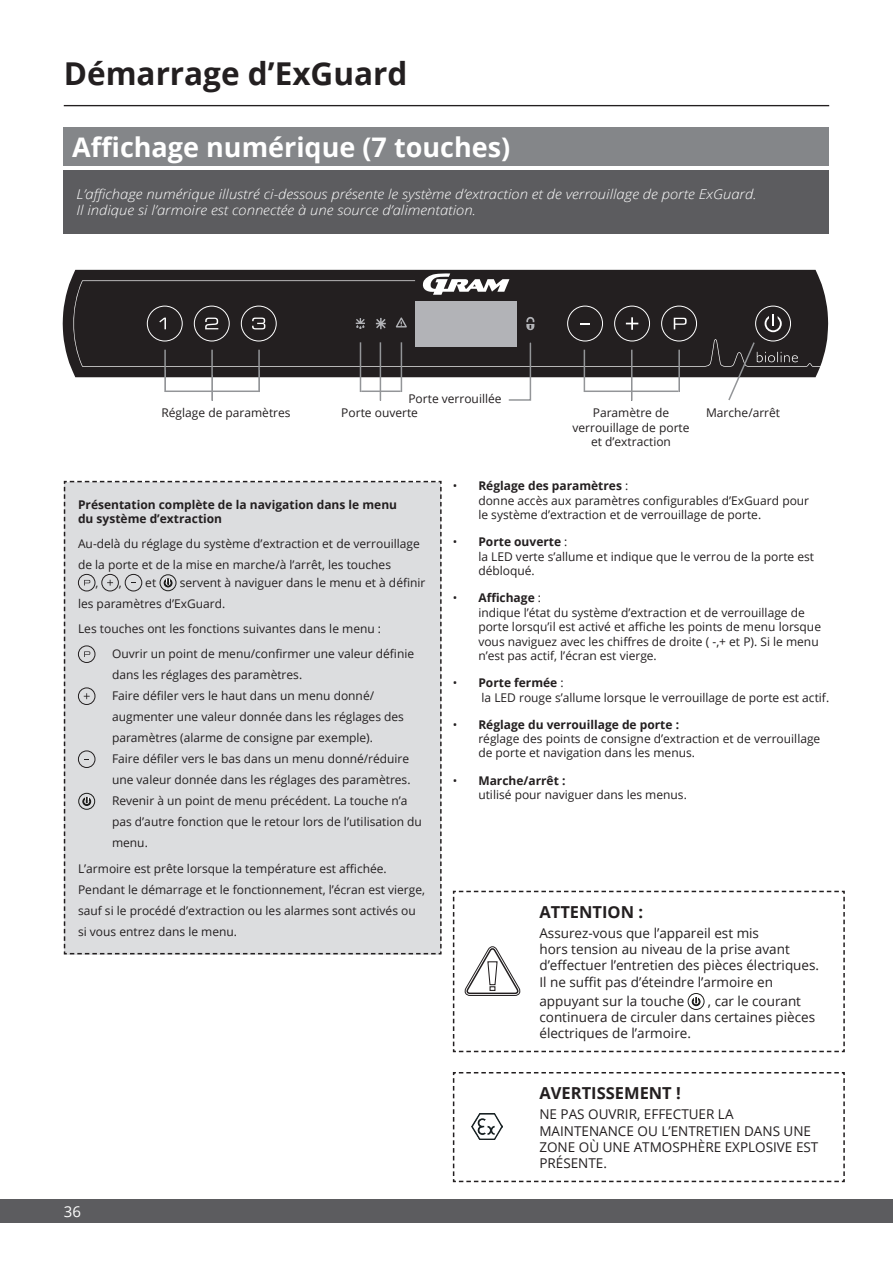
<style>
.page{position:relative;width:893px;height:1263px;background:#fff}
.page>*{position:absolute;margin:0;border:0;box-sizing:border-box;transform-origin:0 0}
.Page_Title_-_21_30_-_all_countries{font:700 31.5px "Open Sans";color:#231f20}
.Page_sub_header_18_21_6_-_all_countries{font:700 27px "Open Sans";color:#fff}
.Warning_-_Header_-_17_mm_indent{font:700 16.5px "Open Sans";color:#231f20}
.t1{font:15px "Open Sans";color:#fff}
.Warning_-_body_text_-_17_mm_indent{font:13.5px/16.2px "Open Sans";color:#231f20}
.Mellemrubrik_-_9_10_8_-_hvid_text{font:italic 300 13.5px "Open Sans";color:#fff;scale:1.1 1}
.Body_text_-_8___14_-__regular{font:12px/14.4px "Open Sans";color:#231f20}
.Text_for_illustrations{font:12px/14.4px "Open Sans";color:#231f20;text-align:center}
.Body_text_-_8_9_6_-_Bold{font:700 12px/14.4px "Open Sans";color:#231f20}
.s1{font-weight:700}
</style>
<div class="page">
<div style="left:64px;top:170px;width:765px;height:64px;background:#5c5c5f"></div>
<div style="left:64px;top:128px;width:765px;height:38px;background:#848689"></div>
<div style="left:0;top:1200px;width:893px;height:23px;background:#5c5c5f"></div>
<hr style="left:64px;top:105px;width:765px;height:1px;background:#231f20">
<div style="left:63px;top:480px;width:379px;height:475px;background:#dcdddf"></div>
<svg style="left:453px;top:891px;width:392px;height:161px"></svg>
<svg style="left:452px;top:1072px;width:393px;height:111px"></svg>
<img style="left:471px;top:1113px;width:31px;height:27px">
<div style="left:63px;top:270px;width:765px;height:107px;background:#231f20"></div>
<svg style="left:70px;top:280px;width:751px;height:87px;fill:#231f20"></svg>
<svg style="left:421px;top:273px;width:88px;height:22px"></svg>
<svg style="left:396px;top:317px;width:11px;height:10px"></svg>
<svg style="left:376px;top:318px;width:10px;height:11px"></svg>
<svg style="left:356px;top:318px;width:9px;height:11px"></svg>
<div style="left:661px;top:306px;width:36px;height:35px;border:1px solid #fff;border-radius:50%"></div>
<div style="left:567px;top:306px;width:36px;height:35px;border:1px solid #fff;border-radius:50%"></div>
<div style="left:614px;top:306px;width:36px;height:35px;border:1px solid #fff;border-radius:50%"></div>
<div style="left:147px;top:306px;width:35px;height:35px;border:1px solid #fff;border-radius:50%"></div>
<div style="left:194px;top:306px;width:35px;height:35px;border:1px solid #fff;border-radius:50%"></div>
<div style="left:241px;top:306px;width:35px;height:35px;border:1px solid #fff;border-radius:50%"></div>
<div style="left:769px;top:313px;width:9px;height:8px;border:2px solid #231f20"></div>
<svg style="left:765px;top:315px;width:17px;height:17px"></svg>
<div style="left:755px;top:306px;width:36px;height:35px;border:1px solid #fff;border-radius:50%"></div>
<hr style="left:585px;top:390px;width:93px;height:2px;background:#939598">
<hr style="left:678px;top:350px;width:2px;height:42px;background:#939598">
<hr style="left:631px;top:350px;width:1px;height:51px;background:#939598">
<hr style="left:584px;top:350px;width:1px;height:42px;background:#939598">
<hr style="left:164px;top:350px;width:2px;height:42px;background:#939598">
<hr style="left:211px;top:350px;width:2px;height:51px;background:#939598">
<hr style="left:258px;top:350px;width:2px;height:42px;background:#939598">
<hr style="left:166px;top:390px;width:94px;height:2px;background:#939598">
<hr style="left:360px;top:342px;width:1px;height:50px;background:#939598">
<hr style="left:380px;top:342px;width:1px;height:59px;background:#939598">
<hr style="left:401px;top:342px;width:1px;height:50px;background:#939598">
<hr style="left:361px;top:390px;width:40px;height:2px;background:#939598">
<svg style="left:727px;top:341px;width:71px;height:60px"></svg>
<svg style="left:508px;top:342px;width:24px;height:59px"></svg>
<p class="Page_Title_-_21_30_-_all_countries" style="left:64px;top:51px;width:345px">Démarrage d’ExGuard</p>
<p class="Page_sub_header_18_21_6_-_all_countries" style="left:72px;top:128px;width:440px">Affichage numérique (7 touches)</p>
<p class="Mellemrubrik_-_9_10_8_-_hvid_text" style="left:77px;top:185px;width:620px">L’affichage numérique illustré ci-dessous présente le système d’extraction et de verrouillage de porte ExGuard.</p>
<p class="Mellemrubrik_-_9_10_8_-_hvid_text" style="left:77px;top:201px;width:365px">Il indique si l’armoire est connectée à une source d’alimentation.</p>
<p class="Text_for_illustrations" style="left:408px;top:391px;width:95px">Porte verrouillée</p>
<p class="Text_for_illustrations" style="left:161px;top:406px;width:131px">Réglage de paramètres</p>
<p class="Text_for_illustrations" style="left:341px;top:406px;width:78px">Porte ouverte</p>
<p class="Text_for_illustrations" style="left:572px;top:406px;width:119px">Paramètre de verrouillage de porte</p>
<p class="Text_for_illustrations" style="left:591px;top:434px;width:81px">et d’extraction</p>
<p class="Text_for_illustrations" style="left:706px;top:406px;width:76px">Marche/arrêt</p>
<p class="Body_text_-_8_9_6_-_Bold" style="left:78px;top:497px;width:321px">Présentation complète de la navigation dans le menu du système d’extraction</p>
<p class="Body_text_-_8___14_-__regular" style="left:78px;top:533px;width:343px;line-height:21px">Au-delà du réglage du système d’extraction et de verrouillage de la porte et de la mise en marche/à l’arrêt, les touches</p>
<p class="Body_text_-_8___14_-__regular" style="left:95px;top:575px;width:4px">,</p>
<p class="Body_text_-_8___14_-__regular" style="left:119px;top:575px;width:4px">,</p>
<p class="Body_text_-_8___14_-__regular" style="left:145px;top:575px;width:12px">et</p>
<p class="Body_text_-_8___14_-__regular" style="left:78px;top:572px;width:349px;line-height:21px;text-indent:102px">servent à naviguer dans le menu et à définir les paramètres d’ExGuard.</p>
<p class="Body_text_-_8___14_-__regular" style="left:78px;top:621px;width:305px">Les touches ont les fonctions suivantes dans le menu :</p>
<p class="Body_text_-_8___14_-__regular" style="left:112px;top:643px;width:304px;line-height:21px">Ouvrir un point de menu/confirmer une valeur définie dans les réglages des paramètres.</p>
<p class="Body_text_-_8___14_-__regular" style="left:112px;top:685px;width:293px;line-height:21px">Faire défiler vers le haut dans un menu donné/ augmenter une valeur donnée dans les réglages des paramètres (alarme de consigne par exemple).</p>
<p class="Body_text_-_8___14_-__regular" style="left:112px;top:748px;width:300px;line-height:21px">Faire défiler vers le bas dans un menu donné/réduire une valeur donnée dans les réglages des paramètres.</p>
<p class="Body_text_-_8___14_-__regular" style="left:112px;top:790px;width:311px;line-height:21px">Revenir à un point de menu précédent. La touche n’a pas d’autre fonction que le retour lors de l’utilisation du menu.</p>
<p class="Body_text_-_8___14_-__regular" style="left:78px;top:861px;width:310px">L’armoire est prête lorsque la température est affichée.</p>
<p class="Body_text_-_8___14_-__regular" style="left:78px;top:878px;width:349px;line-height:21px">Pendant le démarrage et le fonctionnement, l’écran est vierge, sauf si le procédé d’extraction ou les alarmes sont activés ou si vous entrez dans le menu.</p>
<p class="t1" style="left:64px;top:1201px;width:19px">36</p>
<p class="Body_text_-_8___14_-__regular" style="left:478px;top:478px;width:332px;text-indent:-26px">• <span class="s1">Réglage des paramètres</span> :<br>donne accès aux paramètres configurables d’ExGuard pour le système d’extraction et de verrouillage de porte.</p>
<p class="Body_text_-_8___14_-__regular" style="left:478px;top:534px;width:337px;text-indent:-26px">• <span class="s1">Porte ouverte</span> :<br>la LED verte s’allume et indique que le verrou de la porte est débloqué.</p>
<p class="Body_text_-_8___14_-__regular" style="left:478px;top:590px;width:344px;text-indent:-26px">• <span class="s1">Affichage</span> :<br>indique l’état du système d’extraction et de verrouillage de porte lorsqu’il est activé et affiche les points de menu lorsque vous naviguez avec les chiffres de droite ( -,+ et P). Si le menu n’est pas actif, l’écran est vierge.</p>
<p class="Body_text_-_8___14_-__regular" style="left:481px;top:675px;width:349px;text-indent:-29px">• <span class="s1">Porte fermée</span> :<br>la LED rouge s’allume lorsque le verrouillage de porte est actif.</p>
<p class="Body_text_-_8___14_-__regular" style="left:478px;top:717px;width:343px;text-indent:-26px">• <span class="s1">Réglage du verrouillage de porte :<br></span>réglage des points de consigne d’extraction et de verrouillage de porte et navigation dans les menus.</p>
<p class="Body_text_-_8___14_-__regular" style="left:478px;top:773px;width:210px;text-indent:-26px">• <span class="s1">Marche/arrêt :<br></span>utilisé pour naviguer dans les menus.</p>
<p class="Warning_-_Header_-_17_mm_indent" style="left:539px;top:900px;width:105px">ATTENTION :</p>
<p class="Warning_-_body_text_-_17_mm_indent" style="left:539px;top:925px;width:281px">Assurez-vous que l’appareil est mis<br>hors tension au niveau de la prise avant d’effectuer l’entretien des pièces électriques.<br>Il ne suffit pas d’éteindre l’armoire en</p>
<p class="Warning_-_body_text_-_17_mm_indent" style="left:539px;top:992px;width:146px">appuyant sur la touche</p>
<p class="Warning_-_body_text_-_17_mm_indent" style="left:539px;top:992px;width:277px;text-indent:168px">, car le courant continuera de circuler dans certaines pièces électriques de l’armoire.</p>
<p class="Warning_-_Header_-_17_mm_indent" style="left:539px;top:1081px;width:143px">AVERTISSEMENT !</p>
<p class="Warning_-_body_text_-_17_mm_indent" style="left:539px;top:1106px;width:280px">NE PAS OUVRIR, EFFECTUER LA<br>MAINTENANCE OU L’ENTRETIEN DANS UNE<br>ZONE OÙ UNE ATMOSPHÈRE EXPLOSIVE EST<br>PRÉSENTE.</p>
</div>
